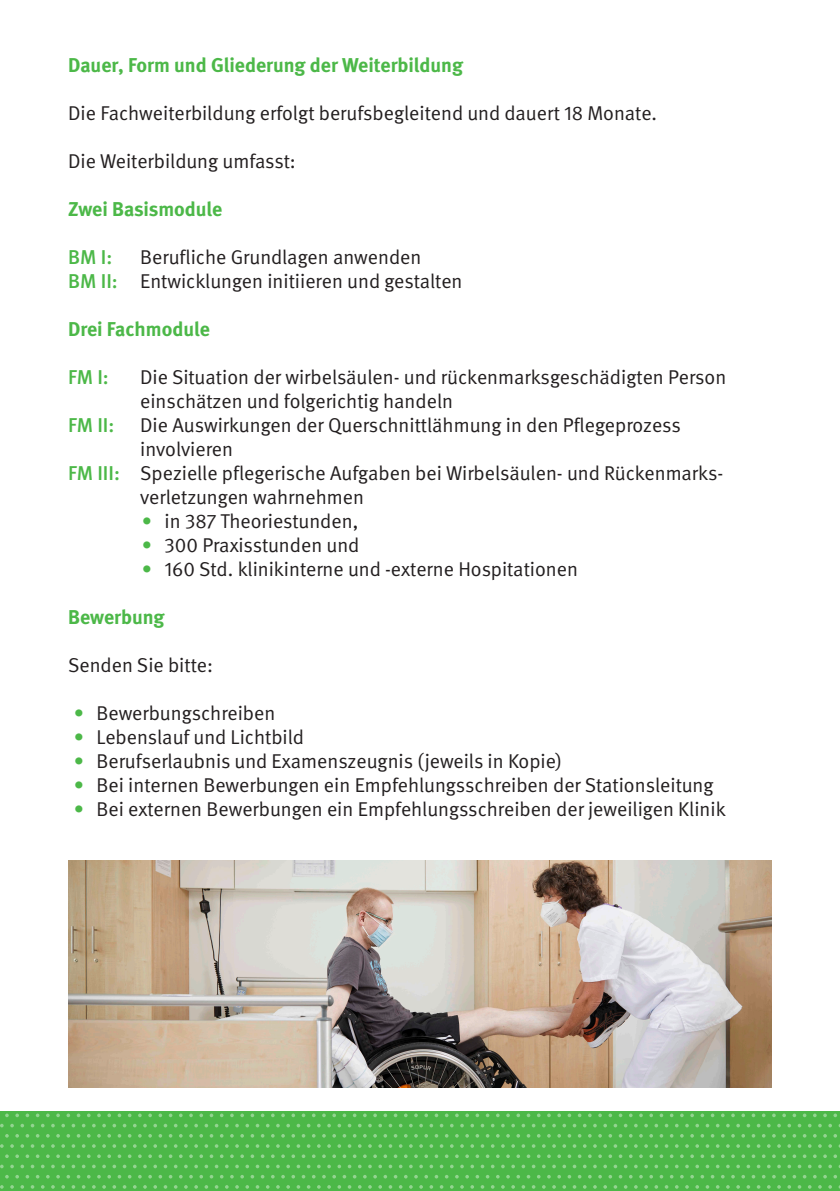
<style>
.page{position:relative;width:840px;height:1191px;background:#fff}
.page>*{position:absolute;margin:0;border:0;box-sizing:border-box;transform-origin:0 0}
.t1{font:20px/24px "DGUV Meta";color:#231f20}
.t2{font:700 20px "DGUV Meta";color:#4cb848}
.t3{font:500 20px "DGUV Meta";color:#4cb848}
.s1{font-weight:500;color:#4cb848}
.s2{color:#4cb848}
</style>
<div class="page">
<div style="left:0;top:1111px;width:839px;height:80px;background:#4cb848"></div>
<img style="left:68px;top:860px;width:703px;height:227px">
<svg style="left:184px;top:1124px;width:4px;height:3px"></svg>
<svg style="left:194px;top:1123px;width:4px;height:4px"></svg>
<svg style="left:204px;top:1123px;width:4px;height:4px"></svg>
<svg style="left:235px;top:1124px;width:4px;height:3px"></svg>
<svg style="left:245px;top:1123px;width:4px;height:4px"></svg>
<svg style="left:286px;top:1123px;width:4px;height:4px"></svg>
<svg style="left:296px;top:1123px;width:4px;height:4px"></svg>
<svg style="left:327px;top:1124px;width:4px;height:3px"></svg>
<svg style="left:337px;top:1123px;width:4px;height:4px"></svg>
<svg style="left:378px;top:1123px;width:4px;height:4px"></svg>
<svg style="left:429px;top:1123px;width:4px;height:4px"></svg>
<svg style="left:470px;top:1123px;width:4px;height:4px"></svg>
<svg style="left:521px;top:1123px;width:4px;height:4px"></svg>
<svg style="left:184px;top:1164px;width:4px;height:4px"></svg>
<svg style="left:194px;top:1164px;width:4px;height:4px"></svg>
<svg style="left:235px;top:1164px;width:4px;height:4px"></svg>
<svg style="left:245px;top:1164px;width:4px;height:4px"></svg>
<svg style="left:286px;top:1164px;width:4px;height:4px"></svg>
<svg style="left:327px;top:1164px;width:4px;height:4px"></svg>
<svg style="left:337px;top:1164px;width:4px;height:4px"></svg>
<svg style="left:378px;top:1164px;width:4px;height:4px"></svg>
<svg style="left:429px;top:1164px;width:4px;height:4px"></svg>
<svg style="left:470px;top:1164px;width:4px;height:4px"></svg>
<svg style="left:189px;top:1113px;width:4px;height:4px"></svg>
<svg style="left:199px;top:1113px;width:4px;height:4px"></svg>
<svg style="left:230px;top:1113px;width:4px;height:4px"></svg>
<svg style="left:240px;top:1113px;width:4px;height:4px"></svg>
<svg style="left:250px;top:1113px;width:4px;height:4px"></svg>
<svg style="left:281px;top:1113px;width:4px;height:4px"></svg>
<svg style="left:291px;top:1113px;width:4px;height:4px"></svg>
<svg style="left:332px;top:1113px;width:4px;height:4px"></svg>
<svg style="left:342px;top:1113px;width:4px;height:4px"></svg>
<svg style="left:373px;top:1113px;width:4px;height:4px"></svg>
<svg style="left:383px;top:1113px;width:4px;height:4px"></svg>
<svg style="left:393px;top:1113px;width:4px;height:4px"></svg>
<svg style="left:424px;top:1113px;width:4px;height:4px"></svg>
<svg style="left:475px;top:1113px;width:4px;height:4px"></svg>
<svg style="left:485px;top:1113px;width:4px;height:4px"></svg>
<svg style="left:516px;top:1113px;width:4px;height:4px"></svg>
<svg style="left:567px;top:1113px;width:4px;height:4px"></svg>
<svg style="left:659px;top:1113px;width:4px;height:4px"></svg>
<svg style="left:710px;top:1113px;width:4px;height:4px"></svg>
<svg style="left:802px;top:1113px;width:4px;height:4px"></svg>
<svg style="left:189px;top:1134px;width:4px;height:3px"></svg>
<svg style="left:230px;top:1134px;width:4px;height:3px"></svg>
<svg style="left:189px;top:1154px;width:4px;height:4px"></svg>
<svg style="left:199px;top:1154px;width:4px;height:4px"></svg>
<svg style="left:209px;top:1154px;width:4px;height:4px"></svg>
<svg style="left:230px;top:1154px;width:4px;height:4px"></svg>
<svg style="left:240px;top:1154px;width:4px;height:4px"></svg>
<svg style="left:250px;top:1154px;width:4px;height:4px"></svg>
<svg style="left:261px;top:1154px;width:3px;height:4px"></svg>
<svg style="left:281px;top:1154px;width:4px;height:4px"></svg>
<svg style="left:291px;top:1154px;width:4px;height:4px"></svg>
<svg style="left:301px;top:1154px;width:4px;height:4px"></svg>
<svg style="left:332px;top:1154px;width:4px;height:4px"></svg>
<svg style="left:342px;top:1154px;width:4px;height:4px"></svg>
<svg style="left:373px;top:1154px;width:4px;height:4px"></svg>
<svg style="left:383px;top:1154px;width:4px;height:4px"></svg>
<svg style="left:393px;top:1154px;width:4px;height:4px"></svg>
<svg style="left:424px;top:1154px;width:4px;height:4px"></svg>
<svg style="left:434px;top:1154px;width:4px;height:4px"></svg>
<svg style="left:475px;top:1154px;width:4px;height:4px"></svg>
<svg style="left:485px;top:1154px;width:4px;height:4px"></svg>
<svg style="left:516px;top:1154px;width:4px;height:4px"></svg>
<svg style="left:526px;top:1154px;width:4px;height:4px"></svg>
<svg style="left:567px;top:1154px;width:4px;height:4px"></svg>
<svg style="left:618px;top:1154px;width:4px;height:4px"></svg>
<svg style="left:659px;top:1154px;width:4px;height:4px"></svg>
<svg style="left:710px;top:1154px;width:4px;height:4px"></svg>
<svg style="left:802px;top:1154px;width:4px;height:4px"></svg>
<svg style="left:189px;top:1175px;width:4px;height:3px"></svg>
<svg style="left:230px;top:1175px;width:4px;height:3px"></svg>
<svg style="left:240px;top:1175px;width:4px;height:3px"></svg>
<svg style="left:281px;top:1175px;width:4px;height:3px"></svg>
<svg style="left:373px;top:1175px;width:4px;height:3px"></svg>
<svg style="left:0;top:1123px;width:4px;height:4px"></svg>
<svg style="left:10px;top:1124px;width:4px;height:3px"></svg>
<svg style="left:20px;top:1123px;width:4px;height:4px"></svg>
<svg style="left:41px;top:1123px;width:4px;height:4px"></svg>
<svg style="left:51px;top:1124px;width:4px;height:3px"></svg>
<svg style="left:61px;top:1123px;width:4px;height:4px"></svg>
<svg style="left:92px;top:1124px;width:4px;height:3px"></svg>
<svg style="left:102px;top:1124px;width:4px;height:3px"></svg>
<svg style="left:112px;top:1123px;width:4px;height:4px"></svg>
<svg style="left:143px;top:1124px;width:4px;height:3px"></svg>
<svg style="left:153px;top:1123px;width:4px;height:4px"></svg>
<svg style="left:0;top:1164px;width:4px;height:4px"></svg>
<svg style="left:10px;top:1164px;width:4px;height:4px"></svg>
<svg style="left:20px;top:1164px;width:4px;height:4px"></svg>
<svg style="left:41px;top:1164px;width:4px;height:4px"></svg>
<svg style="left:51px;top:1164px;width:4px;height:4px"></svg>
<svg style="left:61px;top:1164px;width:4px;height:4px"></svg>
<svg style="left:92px;top:1164px;width:4px;height:4px"></svg>
<svg style="left:102px;top:1164px;width:4px;height:4px"></svg>
<svg style="left:112px;top:1164px;width:4px;height:4px"></svg>
<svg style="left:143px;top:1164px;width:4px;height:4px"></svg>
<svg style="left:153px;top:1164px;width:4px;height:4px"></svg>
<svg style="left:5px;top:1113px;width:4px;height:4px"></svg>
<svg style="left:15px;top:1113px;width:4px;height:4px"></svg>
<svg style="left:46px;top:1113px;width:4px;height:4px"></svg>
<svg style="left:56px;top:1113px;width:4px;height:4px"></svg>
<svg style="left:66px;top:1113px;width:4px;height:4px"></svg>
<svg style="left:97px;top:1113px;width:4px;height:4px"></svg>
<svg style="left:107px;top:1113px;width:4px;height:4px"></svg>
<svg style="left:117px;top:1113px;width:4px;height:4px"></svg>
<svg style="left:138px;top:1113px;width:4px;height:4px"></svg>
<svg style="left:148px;top:1113px;width:4px;height:4px"></svg>
<svg style="left:158px;top:1113px;width:4px;height:4px"></svg>
<svg style="left:5px;top:1134px;width:4px;height:3px"></svg>
<svg style="left:97px;top:1134px;width:4px;height:3px"></svg>
<svg style="left:5px;top:1154px;width:4px;height:4px"></svg>
<svg style="left:15px;top:1154px;width:4px;height:4px"></svg>
<svg style="left:26px;top:1154px;width:3px;height:4px"></svg>
<svg style="left:46px;top:1154px;width:4px;height:4px"></svg>
<svg style="left:56px;top:1154px;width:4px;height:4px"></svg>
<svg style="left:66px;top:1154px;width:4px;height:4px"></svg>
<svg style="left:77px;top:1154px;width:3px;height:4px"></svg>
<svg style="left:97px;top:1154px;width:4px;height:4px"></svg>
<svg style="left:107px;top:1154px;width:4px;height:4px"></svg>
<svg style="left:117px;top:1154px;width:4px;height:4px"></svg>
<svg style="left:138px;top:1154px;width:4px;height:4px"></svg>
<svg style="left:148px;top:1154px;width:4px;height:4px"></svg>
<svg style="left:158px;top:1154px;width:4px;height:4px"></svg>
<svg style="left:169px;top:1154px;width:3px;height:4px"></svg>
<svg style="left:5px;top:1175px;width:4px;height:3px"></svg>
<svg style="left:15px;top:1175px;width:4px;height:3px"></svg>
<svg style="left:46px;top:1175px;width:4px;height:3px"></svg>
<svg style="left:56px;top:1175px;width:4px;height:3px"></svg>
<svg style="left:97px;top:1175px;width:4px;height:3px"></svg>
<svg style="left:138px;top:1175px;width:4px;height:3px"></svg>
<svg style="left:148px;top:1175px;width:4px;height:3px"></svg>
<p class="t2" style="left:68px;top:53px;width:396px">Dauer, Form und Gliederung der Weiterbildung</p>
<p class="t1" style="left:68px;top:102px;width:590px">Die Fachweiterbildung erfolgt berufsbegleitend und dauert 18 Monate.</p>
<p class="t1" style="left:68px;top:150px;width:229px">Die Weiterbildung umfasst:</p>
<p class="t2" style="left:68px;top:197px;width:155px">Zwei Basismodule</p>
<p class="t3" style="left:68px;top:245px;width:46px">BM I:</p>
<p class="t1" style="left:68px;top:246px;width:395px;text-indent:72px">Berufliche Grundlagen anwenden<br><span class="s1">BM II:</span> Entwicklungen initiieren und gestalten</p>
<p class="t2" style="left:68px;top:317px;width:143px">Drei Fachmodule</p>
<p class="t3" style="left:68px;top:365px;width:42px">FM I:</p>
<p class="t1" style="left:140px;top:366px;width:587px">Die Situation der wirbelsäulen- und rückenmarksgeschädigten Person einschätzen und folgerichtig handeln</p>
<p class="t3" style="left:68px;top:413px;width:48px">FM II:</p>
<p class="t1" style="left:140px;top:414px;width:542px">Die Auswirkungen der Querschnittlähmung in den Pflegeprozess</p>
<p class="t1" style="left:140px;top:438px;width:94px">involvieren</p>
<p class="t1" style="left:68px;top:462px;width:656px"><span class="s1">FM III:</span> Spezielle pflegerische Aufgaben bei Wirbelsäulen- und Rückenmarks-</p>
<p class="t1" style="left:140px;top:486px;width:225px">verletzungen wahrnehmen</p>
<p class="t1" style="left:142px;top:510px;width:218px"><span class="s2">•</span> in 387 Theoriestunden,</p>
<p class="t1" style="left:142px;top:534px;width:219px"><span class="s2">•</span> 300 Praxisstunden und</p>
<p class="t1" style="left:142px;top:558px;width:437px"><span class="s2">•</span> 160 Std. klinikinterne und -externe Hospitationen</p>
<p class="t2" style="left:68px;top:605px;width:98px">Bewerbung</p>
<p class="t1" style="left:68px;top:654px;width:146px">Senden Sie bitte:</p>
<p class="t1" style="left:74px;top:702px;width:203px"><span class="s2">•</span> Bewerbungschreiben</p>
<p class="t1" style="left:74px;top:726px;width:232px"><span class="s2">•</span> Lebenslauf und Lichtbild</p>
<p class="t1" style="left:74px;top:750px;width:489px"><span class="s2">•</span> Berufserlaubnis und Examenszeugnis (jeweils in Kopie)</p>
<p class="t1" style="left:74px;top:774px;width:640px"><span class="s2">•</span> Bei internen Bewerbungen ein Empfehlungsschreiben der Stationsleitung</p>
<p class="t1" style="left:74px;top:798px;width:653px"><span class="s2">•</span> Bei externen Bewerbungen ein Empfehlungsschreiben der jeweiligen Klinik</p>
</div>
